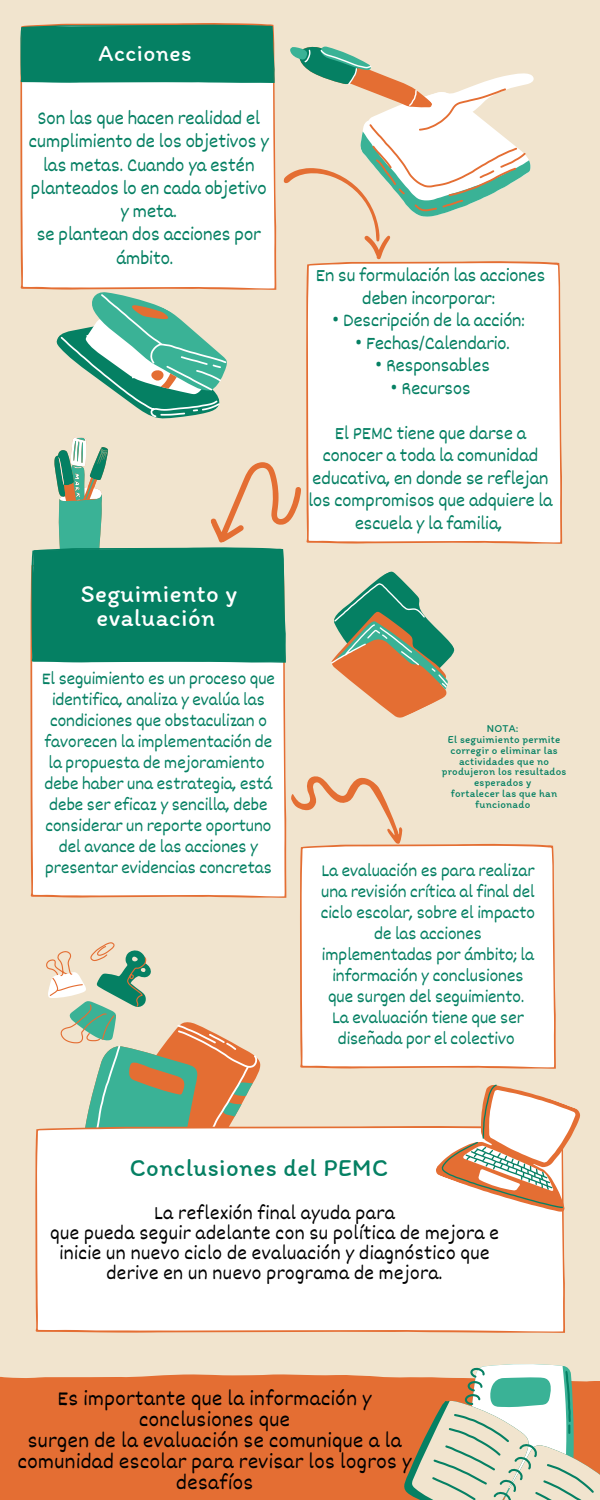
<style>
.page{position:relative;width:600px;height:1500px;background:#f1e4ce}
.page>*{position:absolute;margin:0;border:0;box-sizing:border-box;transform-origin:0 0}
.t1{font:24.7px/24px "Itim";letter-spacing:.02em;color:#fff;text-align:center}
.t2{font:24.7px "Itim";letter-spacing:.02em;color:#058063}
.t3{font:23.4px "Itim";letter-spacing:.02em;color:#fff}
.t4{font:21.7px/21px "Dekko";letter-spacing:.02em;color:#000;text-align:center}
.t5{font:20.3px/20.2px "Dekko";letter-spacing:.02em;color:#000;text-align:center}
.t6{font:19.5px/23.2px "Dekko";color:#058063;text-align:center}
.t7{font:19px/22.5px "Dekko";color:#058063;text-align:center}
.t8{font:18px/21px "Dekko";color:#058063;text-align:center}
.t9{font:10.9px/10.7px "Itim";letter-spacing:.02em;color:#058063;text-align:center}
.s1{font-family:"Noto Sans"}
</style>
<div class="page">
<div style="left:0;top:1374px;width:390px;height:126px;background:#e46e33"></div>
<svg style="left:72px;top:1022px;width:188px;height:104px"></svg>
<svg style="left:46px;top:942px;width:106px;height:101px"></svg>
<div style="left:35px;top:1126px;width:530px;height:207px;background:#fff"></div>
<div style="left:20px;top:261px;width:256px;height:28px;background:#fff"></div>
<svg style="left:390px;top:1364px;width:210px;height:136px"></svg>
<div style="left:306px;top:261px;width:256px;height:283px;background:#fff"></div>
<div style="left:30px;top:581px;width:256px;height:317px;background:#fff"></div>
<div style="left:300px;top:844px;width:256px;height:225px;background:#fff"></div>
<svg style="left:20px;top:23px;width:514px;height:238px"></svg>
<svg style="left:434px;top:1084px;width:147px;height:137px"></svg>
<svg style="left:286px;top:776px;width:126px;height:69px"></svg>
<svg style="left:31px;top:275px;width:435px;height:461px"></svg>
<p class="t3" style="left:99px;top:39px;width:94px">Acciones</p>
<p class="t6" style="left:29px;top:106px;width:241px">Son las que hacen realidad el cumplimiento de los objetivos y las metas. Cuando ya estén planteados lo en cada objetivo y meta.</p>
<p class="t6" style="left:37px;top:222px;width:226px">se plantean dos acciones por ámbito.</p>
<p class="t1" style="left:81px;top:581px;width:158px">Seguimiento y evaluación</p>
<p class="t8" style="left:42px;top:667px;width:235px">El seguimiento es un proceso que identifica, analiza y evalúa las condiciones que obstaculizan o favorecen la implementación de la propuesta de mejoramiento</p>
<p class="t8" style="left:44px;top:772px;width:230px">debe haber una estrategia, está debe ser eficaz y sencilla, debe considerar un reporte oportuno del avance de las acciones y presentar evidencias concretas</p>
<p class="t7" style="left:316px;top:264px;width:231px">En su formulación las acciones deben incorporar:</p>
<p class="t7" style="left:332px;top:309px;width:194px"><span class="s1">•</span> Descripción de la acción:</p>
<p class="t7" style="left:355px;top:331px;width:156px"><span class="s1">•</span> Fechas/Calendario.</p>
<p class="t7" style="left:375px;top:354px;width:116px"><span class="s1">•</span> Responsables</p>
<p class="t7" style="left:391px;top:376px;width:81px"><span class="s1">•</span> Recursos</p>
<p class="t7" style="left:308px;top:421px;width:246px">El PEMC tiene que darse a conocer a toda la comunidad educativa, en donde se reflejan los compromisos que adquiere la escuela y la familia,</p>
<p class="t9" style="left:487px;top:723px;width:33px">NOTA:</p>
<p class="t9" style="left:442px;top:734px;width:126px">El seguimiento permite corregir o eliminar las actividades que no produjeron los resultados esperados y</p>
<p class="t9" style="left:451px;top:788px;width:108px">fortalecer las que han funcionado</p>
<p class="t8" style="left:321px;top:859px;width:216px">La evaluación es para realizar una revisión crítica al final del ciclo escolar, sobre el impacto de las acciones implementadas por ámbito; la información y conclusiones que surgen del seguimiento.</p>
<p class="t8" style="left:332px;top:1006px;width:193px">La evaluación tiene que ser diseñada por el colectivo</p>
<p class="t2" style="left:130px;top:1152px;width:260px">Conclusiones del PEMC</p>
<p class="t5" style="left:154px;top:1202px;width:242px">La reflexión final ayuda para</p>
<p class="t5" style="left:50px;top:1222px;width:450px">que pueda seguir adelante con su política de mejora e inicie un nuevo ciclo de evaluación y diagnóstico que derive en un nuevo programa de mejora.</p>
<p class="t4" style="left:58px;top:1387px;width:315px">Es importante que la información y conclusiones que</p>
<p class="t4" style="left:18px;top:1429px;width:395px">surgen de la evaluación se comunique a la comunidad escolar para revisar los logros y desafíos</p>
</div>
